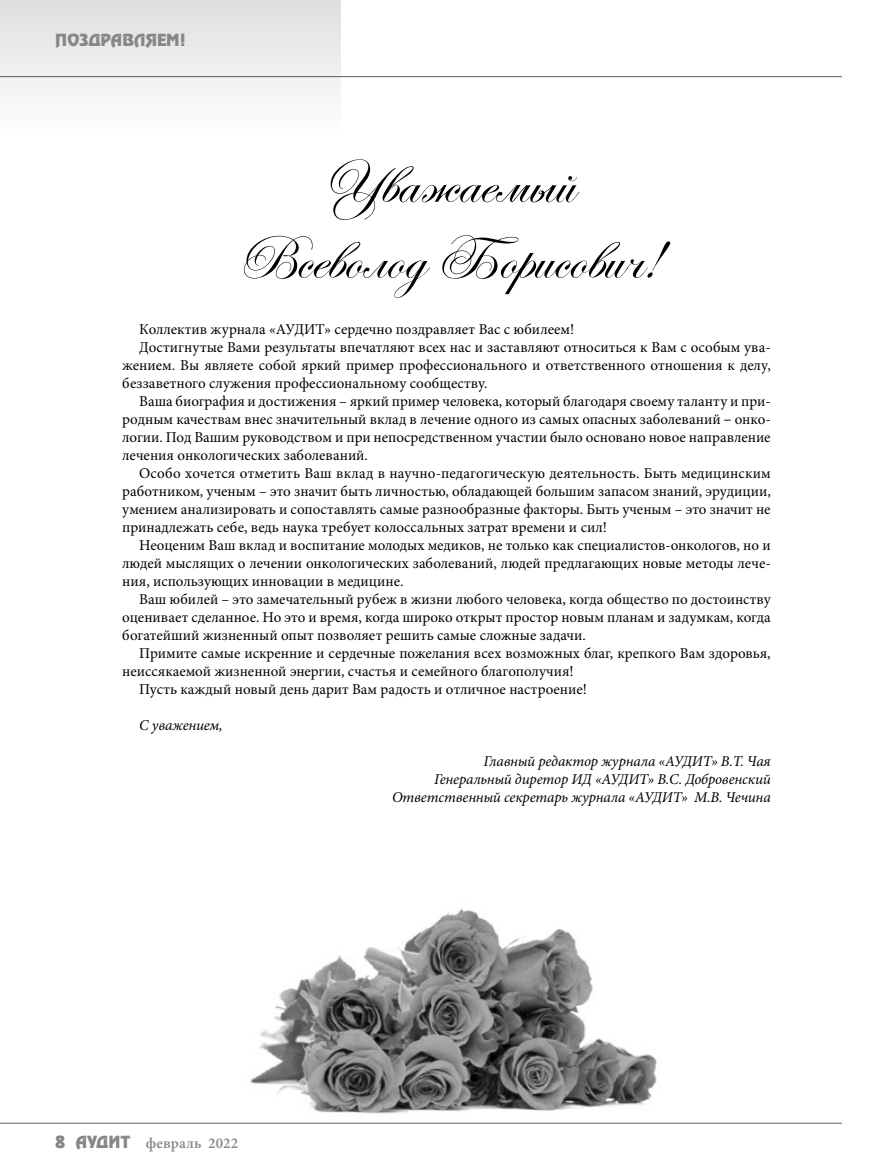
<style>
.page{position:relative;width:893px;height:1170px;background:#fff}
.page>*{position:absolute;margin:0;border:0;box-sizing:border-box;transform-origin:0 0}
.t1{font:63px/75.6px "Eseninscript One";color:#000;text-align:center}
.t2{font:15px "Minion Pro";color:#000}
.t3{font:italic 15px/18px "Minion Pro";letter-spacing:-.01em;color:#000;text-align:right}
.t4{font:600 15px "Minion Pro";letter-spacing:.01em;color:#868786}
.t5{font:15px "AG Zeppelin C";letter-spacing:.01em;color:#868786}
.s1{font-family:"Myriad Pro"}
.s2{font-family:"AG Zeppelin C";font-weight:400}
</style>
<div class="page">
<div style="left:0;top:0;width:340px;height:138px;background:linear-gradient(to bottom,#dfdfdf,#fff)"></div>
<hr style="left:0;top:76px;width:842px;height:1px;background:#6e6e6e">
<hr style="left:0;top:1122px;width:842px;height:1px;background:#6e6e6e">
<img style="left:250px;top:908px;width:407px;height:206px">
<p class="t5" style="left:55px;top:31px;width:132px">ПОЗДРАВЛЯЕМ!</p>
<h1 class="t1" style="left:237px;top:149px;width:425px">Уважаемый<br>Всеволод Борисович!</h1>
<p class="t2" style="left:139px;top:319px;width:436px">Коллектив журнала «АУДИТ» сердечно поздравляет Вас с юбилеем!</p>
<p class="t2" style="left:139px;top:337px;width:633px">Достигнутые Вами результаты впечатляют всех нас и заставляют относиться к Вам с особым ува-</p>
<p class="t2" style="left:122px;top:355px;width:650px">жением. Вы являете собой яркий пример профессионального и ответственного отношения к делу,</p>
<p class="t2" style="left:122px;top:373px;width:367px">беззаветного служения профессиональному сообществу.</p>
<p class="t2" style="left:139px;top:391px;width:633px">Ваша биография и достижения – яркий пример человека, который благодаря своему таланту и при-</p>
<p class="t2" style="left:122px;top:409px;width:650px">родным качествам внес значительный вклад в лечение одного из самых опасных заболеваний <span class="s1">–</span> онко-</p>
<p class="t2" style="left:122px;top:427px;width:650px">логии. Под Вашим руководством и при непосредственном участии было основано новое направление</p>
<p class="t2" style="left:122px;top:445px;width:247px">лечения онкологических заболеваний.</p>
<p class="t2" style="left:139px;top:463px;width:633px">Особо хочется отметить Ваш вклад в научно-педагогическую деятельность. Быть медицинским</p>
<p class="t2" style="left:122px;top:481px;width:650px">работником, ученым – это значит быть личностью, обладающей большим запасом знаний, эрудиции,</p>
<p class="t2" style="left:122px;top:499px;width:650px">умением анализировать и сопоставлять самые разнообразные факторы. Быть ученым – это значит не</p>
<p class="t2" style="left:122px;top:517px;width:486px">принадлежать себе, ведь наука требует колоссальных затрат времени и сил!</p>
<p class="t2" style="left:139px;top:535px;width:633px">Неоценим Ваш вклад и воспитание молодых медиков, не только как специалистов-онкологов, но и</p>
<p class="t2" style="left:122px;top:553px;width:650px">людей мыслящих о лечении онкологических заболеваний, людей предлагающих новые методы лече-</p>
<p class="t2" style="left:122px;top:571px;width:283px">ния, использующих инновации в медицине.</p>
<p class="t2" style="left:139px;top:589px;width:633px">Ваш юбилей – это замечательный рубеж в жизни любого человека, когда общество по достоинству</p>
<p class="t2" style="left:122px;top:607px;width:650px">оценивает сделанное. Но это и время, когда широко открыт простор новым планам и задумкам, когда</p>
<p class="t2" style="left:122px;top:625px;width:465px">богатейший жизненный опыт позволяет решить самые сложные задачи.</p>
<p class="t2" style="left:139px;top:643px;width:633px">Примите самые искренние и сердечные пожелания всех возможных благ, крепкого Вам здоровья,</p>
<p class="t2" style="left:122px;top:661px;width:453px">неиссякаемой жизненной энергии, счастья и семейного благополучия!</p>
<p class="t2" style="left:139px;top:679px;width:449px">Пусть каждый новый день дарит Вам радость и отличное настроение!</p>
<p class="t3" style="left:139px;top:716px;width:85px">С уважением,</p>
<p class="t3" style="left:392px;top:752px;width:380px">Главный редактор журнала «АУДИТ» В.Т. Чая<br>Генеральный диретор ИД «АУДИТ» В.С. Добровенский<br>Ответственный секретарь журнала «АУДИТ» М.В. Чечина</p>
<p class="t4" style="left:55px;top:1133px;width:184px"><span class="s2">8 АУДИТ</span> февраль 2022</p>
</div>
